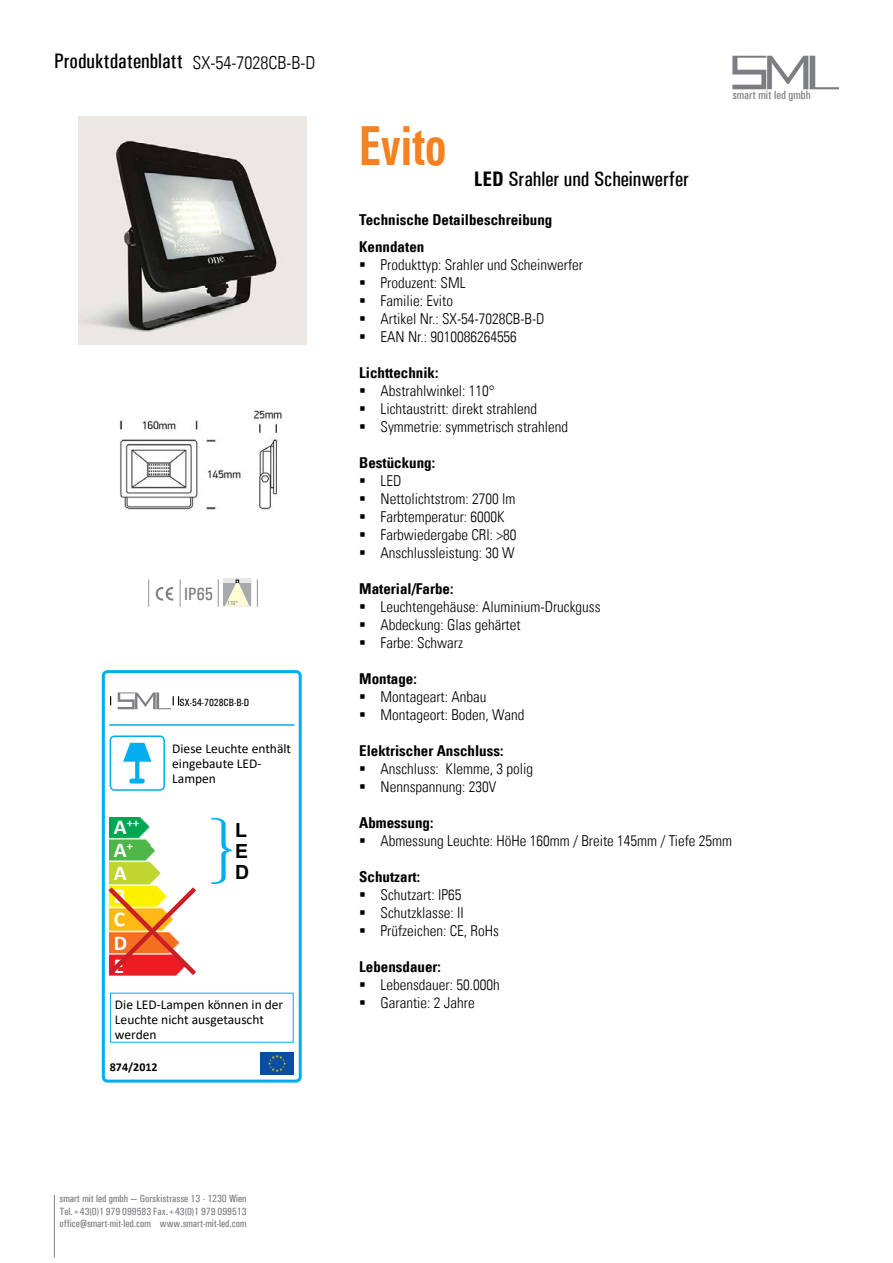
<style>
.page{position:relative;width:893px;height:1263px;background:#fff}
.page>*{position:absolute;margin:0;border:0;box-sizing:border-box;transform-origin:0 0}
.Einf__Abs{font:700 condensed 54px "Univers LT";color:#f58220;scale:.81 1}
.t1{font:700 21.15px/23.2px "Calibri";color:#fff}
.Einf__Abs-2{font:500 21px "Univers Condensed";color:#000}
.t2{font:700 19.5px/21px "Arial";color:#000;text-align:justify}
.Artikel{font:300 condensed 18px "Univers LT";color:#000}
.t3{font:500 18px "Univers Condensed";color:#7c7e81}
.t4{font:300 condensed 15px "Univers LT";color:#000}
.Absatzformat_3{font:700 condensed 15px "Univers LT";color:#000}
.t5{font:13.5px/15px "Calibri";color:#000}
.t6{font:700 12.3px "Calibri";color:#fff}
.t7{font:500 12px "Univers Condensed";color:#7c7e81}
.t8{font:700 12px "Calibri";color:#000}
.t9{font:500 10.5px/12.6px "Univers Condensed";color:#7c7e81;text-align:justify}
.t10{font:500 10.5px "Univers Condensed";color:#000}
.t11{font:500 6px "Univers Condensed";color:#7c7e81}
.s1{font-size:21.15px}
.s2{font-weight:700}
</style>
<div class="page">
<div style="left:102px;top:670px;width:200px;height:412px;border:3px solid #00aeef;border-radius:4px"></div>
<hr style="left:109px;top:724px;width:185px;height:2px;background:#00aeef">
<div style="left:110px;top:735px;width:55px;height:56px;border:2px solid #00aeef;border-radius:4px"></div>
<img style="left:110px;top:817px;width:51px;height:65px">
<svg style="left:211px;top:818px;width:21px;height:66px"></svg>
<img style="left:261px;top:1053px;width:32px;height:21px">
<svg style="left:104px;top:882px;width:92px;height:98px"></svg>
<svg style="left:123px;top:743px;width:28px;height:35px"></svg>
<div style="left:129px;top:778px;width:16px;height:5px;background:#00aeef;border-radius:2px"></div>
<svg style="left:118px;top:692px;width:61px;height:17px"></svg>
<svg style="left:732px;top:56px;width:107px;height:33px"></svg>
<hr style="left:54px;top:1195px;width:1px;height:63px;background:#7c7e81">
<svg style="left:156px;top:587px;width:17px;height:14px"></svg>
<svg style="left:148px;top:579px;width:1px;height:28px"></svg>
<svg style="left:218px;top:579px;width:1px;height:28px"></svg>
<svg style="left:223px;top:578px;width:28px;height:28px"></svg>
<div style="left:224px;top:583px;width:27px;height:23px;background:#a7a9ac"></div>
<svg style="left:225px;top:580px;width:24px;height:26px"></svg>
<svg style="left:180px;top:579px;width:1px;height:28px"></svg>
<img style="left:78px;top:116px;width:229px;height:229px">
<svg style="left:257px;top:579px;width:1px;height:28px"></svg>
<img style="left:119px;top:410px;width:163px;height:100px">
<h3 class="Einf__Abs-2" style="left:54px;top:49px;width:131px">Produktdatenblatt</h3>
<p class="Artikel" style="left:192px;top:51px;width:124px">SX-54-7028CB-B-D</p>
<p class="t3" style="left:184px;top:583px;width:30px">IP65</p>
<p class="t11" style="left:227px;top:599px;width:13px">110°</p>
<p class="t10" style="left:179px;top:696px;width:71px">SX-54-7028CB-B-D</p>
<p class="t6" style="left:114px;top:814px;width:27px"><span class="s1">A</span>++</p>
<h2 class="t1" style="left:114px;top:838px;width:20px">A<sup>+<br></sup>A<br>B<br>C<br>D<br>E</h2>
<p class="t5" style="left:172px;top:740px;width:120px">Diese Leuchte enthält eingebaute LED-<br>Lampen</p>
<h3 class="t2" style="left:235px;top:820px;width:16px">L E D</h3>
<p class="t5" style="left:115px;top:996px;width:170px">Die LED-Lampen können in der<br>Leuchte nicht ausgetauscht werden</p>
<p class="t8" style="left:110px;top:1058px;width:49px">874/2012</p>
<p class="Einf__Abs" style="left:359px;top:112px;width:109px">Evito</p>
<p class="Einf__Abs-2" style="left:474px;top:167px;width:217px"><span class="s2">LED</span> Srahler und Scheinwerfer</p>
<p class="t7" style="left:732px;top:88px;width:80px">smart mit led gmbh</p>
<p class="Absatzformat_3" style="left:359px;top:210px;width:195px">Technische Detailbeschreibung</p>
<p class="Absatzformat_3" style="left:359px;top:237px;width:67px">Kenndaten</p>
<p class="t4" style="left:359px;top:255px;width:225px">▪ Produkttyp: Srahler und Scheinwerfer</p>
<p class="t4" style="left:359px;top:273px;width:108px">▪ Produzent: SML</p>
<p class="t4" style="left:359px;top:291px;width:95px">▪ Familie: Evito</p>
<p class="t4" style="left:359px;top:309px;width:187px">▪ Artikel Nr.: SX-54-7028CB-B-D</p>
<p class="t4" style="left:359px;top:327px;width:159px">▪ EAN Nr.: 9010086264556</p>
<p class="Absatzformat_3" style="left:359px;top:363px;width:81px">Lichttechnik:</p>
<p class="t4" style="left:359px;top:381px;width:137px">▪ Abstrahlwinkel: 110°</p>
<p class="t4" style="left:359px;top:399px;width:179px">▪ Lichtaustritt: direkt strahlend</p>
<p class="t4" style="left:359px;top:417px;width:210px">▪ Symmetrie: symmetrisch strahlend</p>
<p class="Absatzformat_3" style="left:359px;top:453px;width:77px">Bestückung:</p>
<p class="t4" style="left:359px;top:471px;width:44px">▪ LED</p>
<p class="t4" style="left:359px;top:489px;width:158px">▪ Nettolichtstrom: 2700 lm</p>
<p class="t4" style="left:359px;top:507px;width:147px">▪ Farbtemperatur: 6000K</p>
<p class="t4" style="left:359px;top:525px;width:159px">▪ Farbwiedergabe CRI: &gt;80</p>
<p class="t4" style="left:359px;top:543px;width:157px">▪ Anschlussleistung: 30 W</p>
<p class="Absatzformat_3" style="left:359px;top:579px;width:96px">Material/Farbe:</p>
<p class="t4" style="left:359px;top:597px;width:243px">▪ Leuchtengehäuse: Aluminium-Druckguss</p>
<p class="t4" style="left:359px;top:615px;width:163px">▪ Abdeckung: Glas gehärtet</p>
<p class="t4" style="left:359px;top:633px;width:105px">▪ Farbe: Schwarz</p>
<p class="Absatzformat_3" style="left:359px;top:669px;width:59px">Montage:</p>
<p class="t4" style="left:359px;top:687px;width:129px">▪ Montageart: Anbau</p>
<p class="t4" style="left:359px;top:705px;width:167px">▪ Montageort: Boden, Wand</p>
<p class="Absatzformat_3" style="left:359px;top:741px;width:146px">Elektrischer Anschluss:</p>
<p class="t4" style="left:359px;top:759px;width:175px">▪ Anschluss: Klemme, 3 polig</p>
<p class="t4" style="left:359px;top:777px;width:139px">▪ Nennspannung: 230V</p>
<p class="Absatzformat_3" style="left:359px;top:813px;width:76px">Abmessung:</p>
<p class="t4" style="left:359px;top:831px;width:374px">▪ Abmessung Leuchte: HöHe 160mm / Breite 145mm / Tiefe 25mm</p>
<p class="Absatzformat_3" style="left:359px;top:867px;width:62px">Schutzart:</p>
<p class="t4" style="left:359px;top:885px;width:104px">▪ Schutzart: IP65</p>
<p class="t4" style="left:359px;top:903px;width:106px">▪ Schutzklasse: II</p>
<p class="t4" style="left:359px;top:921px;width:141px">▪ Prüfzeichen: CE, RoHs</p>
<p class="Absatzformat_3" style="left:359px;top:957px;width:83px">Lebensdauer:</p>
<p class="t4" style="left:359px;top:975px;width:142px">▪ Lebensdauer: 50.000h</p>
<p class="t4" style="left:359px;top:993px;width:117px">▪ Garantie: 2 Jahre</p>
<p class="t9" style="left:60px;top:1192px;width:189px">smart mit led gmbh — Gorskistrasse 13 - 1230 Wien Tel.+43(0)1 979 099583 Fax.+43(0)1 979 099513 office@smart-mit-led.com www.smart-mit-led.com</p>
</div>
